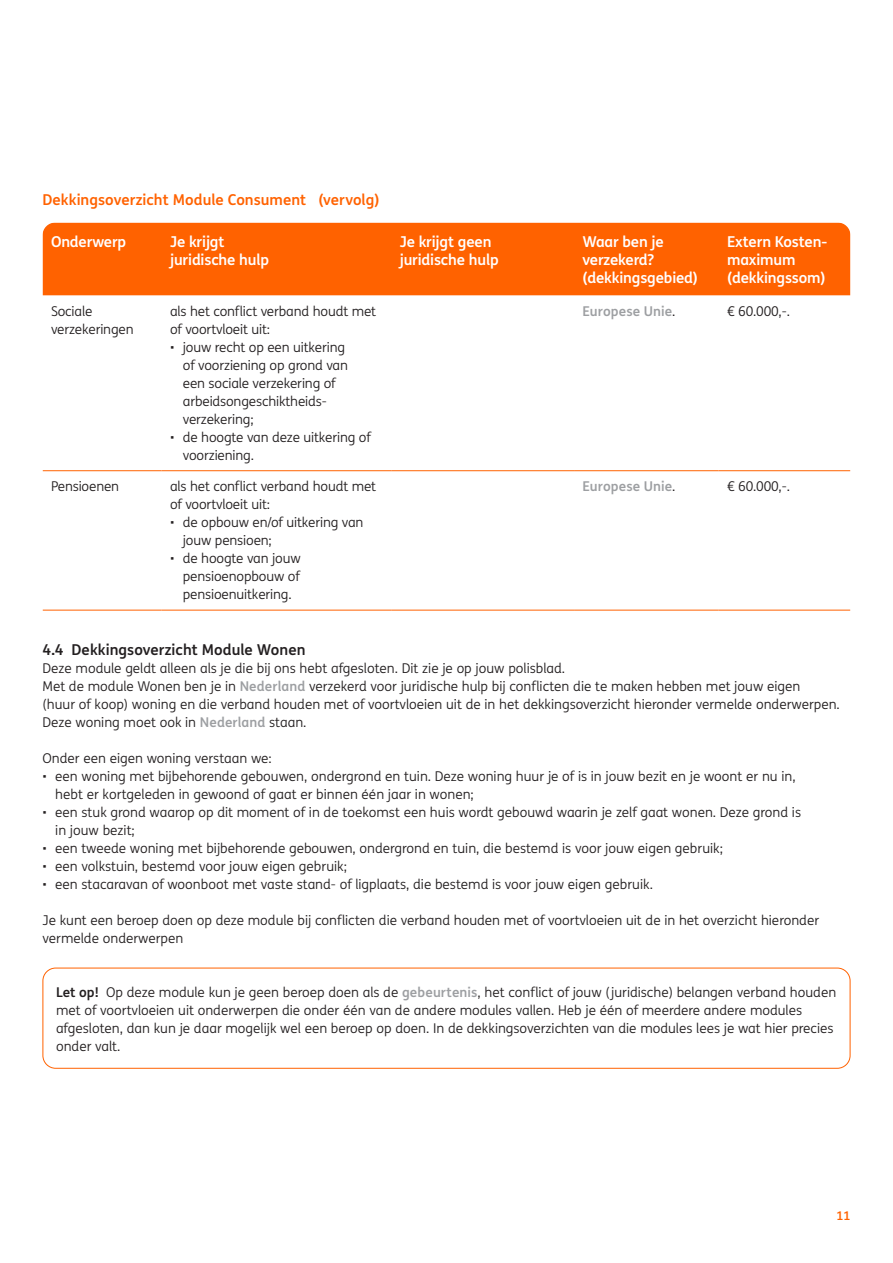
<style>
.page{position:relative;width:893px;height:1263px;background:#fff}
.page>*{position:absolute;margin:0;border:0;box-sizing:border-box;transform-origin:0 0}
.t1{font:700 15px/18px "ING Me";letter-spacing:-.01em;color:#fff}
.Tabel_Heading{font:700 15px "ING Me";color:#ff6200}
.Column_Sub_Heading{font:700 15px "ING Me";letter-spacing:.005em;color:#231f20}
.Body_text{font:13.5px/18px "ING Me";color:#231f20}
.t2{font:700 13.5px "ING Me";letter-spacing:.005em;color:#9d9fa2}
.t3{font:700 12px "ING Me";color:#ff6200}
.s1{font-weight:400;color:#231f20}
.s2{font-weight:700;color:#9d9fa2}
.s3{font-weight:700}
</style>
<div class="page">
<div style="left:43px;top:223px;width:807px;height:72px;background:#ff6200"></div>
<hr style="left:43px;top:470px;width:119px;height:1px;background:#ff6200">
<hr style="left:162px;top:470px;width:229px;height:1px;background:#ff6200">
<hr style="left:391px;top:470px;width:183px;height:1px;background:#ff6200">
<hr style="left:574px;top:470px;width:145px;height:1px;background:#ff6200">
<hr style="left:719px;top:470px;width:131px;height:1px;background:#ff6200">
<hr style="left:43px;top:610px;width:119px;height:1px;background:#ff6200">
<hr style="left:162px;top:610px;width:229px;height:1px;background:#ff6200">
<hr style="left:391px;top:610px;width:183px;height:1px;background:#ff6200">
<hr style="left:574px;top:610px;width:145px;height:1px;background:#ff6200">
<hr style="left:719px;top:610px;width:131px;height:1px;background:#ff6200">
<div style="left:43px;top:968px;width:807px;height:101px;border:1px solid #ff6200;border-radius:13px"></div>
<p class="Tabel_Heading" style="left:43px;top:187px;width:338px">Dekkingsoverzicht Module Consument (vervolg)</p>
<p class="t1" style="left:51px;top:231px;width:77px">Onderwerp</p>
<p class="t1" style="left:170px;top:231px;width:100px">Je krijgt juridische hulp</p>
<p class="t1" style="left:400px;top:231px;width:100px">Je krijgt geen juridische hulp</p>
<p class="t1" style="left:583px;top:231px;width:117px">Waar ben je verzekerd? (dekkingsgebied)</p>
<p class="t1" style="left:727px;top:231px;width:102px">Extern Kosten&shy;maximum (dekkingssom)</p>
<p class="Body_text" style="left:51px;top:302px;width:84px">Sociale verzekeringen</p>
<p class="Body_text" style="left:170px;top:302px;width:208px">als het conflict verband houdt met of voortvloeit uit:</p>
<p class="Body_text" style="left:183px;top:338px;width:167px;text-indent:-13px">• jouw recht op een uitkering of voorziening op grond van een sociale verzekering of arbeidsongeschiktheids&shy;verzekering;</p>
<p class="Body_text" style="left:183px;top:428px;width:189px;text-indent:-13px">• de hoogte van deze uitkering of voorziening.</p>
<p class="t2" style="left:583px;top:300px;width:94px">Europese Unie<span class="s1">.</span></p>
<p class="Body_text" style="left:727px;top:302px;width:64px">€ 60.000,-.</p>
<p class="Body_text" style="left:51px;top:477px;width:70px">Pensioenen</p>
<p class="Body_text" style="left:170px;top:477px;width:208px">als het conflict verband houdt met of voortvloeit uit:</p>
<p class="Body_text" style="left:183px;top:513px;width:182px;text-indent:-13px">• de opbouw en/of uitkering van jouw pensioen;</p>
<p class="Body_text" style="left:183px;top:549px;width:119px;text-align:justify;text-indent:-13px">• de hoogte van jouw pensioenopbouw of pensioenuitkering.</p>
<p class="t2" style="left:583px;top:476px;width:94px">Europese Unie<span class="s1">.</span></p>
<p class="Body_text" style="left:727px;top:477px;width:64px">€ 60.000,-.</p>
<h3 class="Column_Sub_Heading" style="left:43px;top:637px;width:264px">4.4 Dekkingsoverzicht Module Wonen</h3>
<p class="Body_text" style="left:43px;top:658px;width:524px">Deze module geldt alleen als je die bij ons hebt afgesloten. Dit zie je op jouw polisblad.</p>
<p class="Body_text" style="left:43px;top:676px;width:799px">Met de module Wonen ben je in <span class="s2">Nederland</span> verzekerd voor juridische hulp bij conflicten die te maken hebben met jouw eigen<br>(huur of koop) woning en die verband houden met of voortvloeien uit de in het dekkingsoverzicht hieronder vermelde onderwerpen.<br>Deze woning moet ook in <span class="s2">Nederland</span> staan.</p>
<p class="Body_text" style="left:43px;top:748px;width:231px">Onder een eigen woning verstaan we:</p>
<p class="Body_text" style="left:55px;top:766px;width:742px;text-indent:-13px">• een woning met bijbehorende gebouwen, ondergrond en tuin. Deze woning huur je of is in jouw bezit en je woont er nu in, hebt er kortgeleden in gewoond of gaat er binnen één jaar in wonen;</p>
<p class="Body_text" style="left:55px;top:802px;width:747px;text-indent:-13px">• een stuk grond waarop op dit moment of in de toekomst een huis wordt gebouwd waarin je zelf gaat wonen. Deze grond is in jouw bezit;</p>
<p class="Body_text" style="left:43px;top:838px;width:682px">• een tweede woning met bijbehorende gebouwen, ondergrond en tuin, die bestemd is voor jouw eigen gebruik;</p>
<p class="Body_text" style="left:43px;top:856px;width:306px">• een volkstuin, bestemd voor jouw eigen gebruik;</p>
<p class="Body_text" style="left:43px;top:874px;width:612px">• een stacaravan of woonboot met vaste stand- of ligplaats, die bestemd is voor jouw eigen gebruik.</p>
<p class="Body_text" style="left:43px;top:910px;width:778px">Je kunt een beroep doen op deze module bij conflicten die verband houden met of voortvloeien uit de in het overzicht hieronder vermelde onderwerpen</p>
<p class="Body_text" style="left:56px;top:982px;width:782px"><span class="s3">Let op!</span> Op deze module kun je geen beroep doen als de <span class="s2">gebeurtenis</span>, het conflict of jouw (juridische) belangen verband houden met of voortvloeien uit onderwerpen die onder één van de andere modules vallen. Heb je één of meerdere andere modules afgesloten, dan kun je daar mogelijk wel een beroep op doen. In de dekkingsoverzichten van die modules lees je wat hier precies onder valt.</p>
<p class="t3" style="left:836px;top:1206px;width:15px">11</p>
</div>
